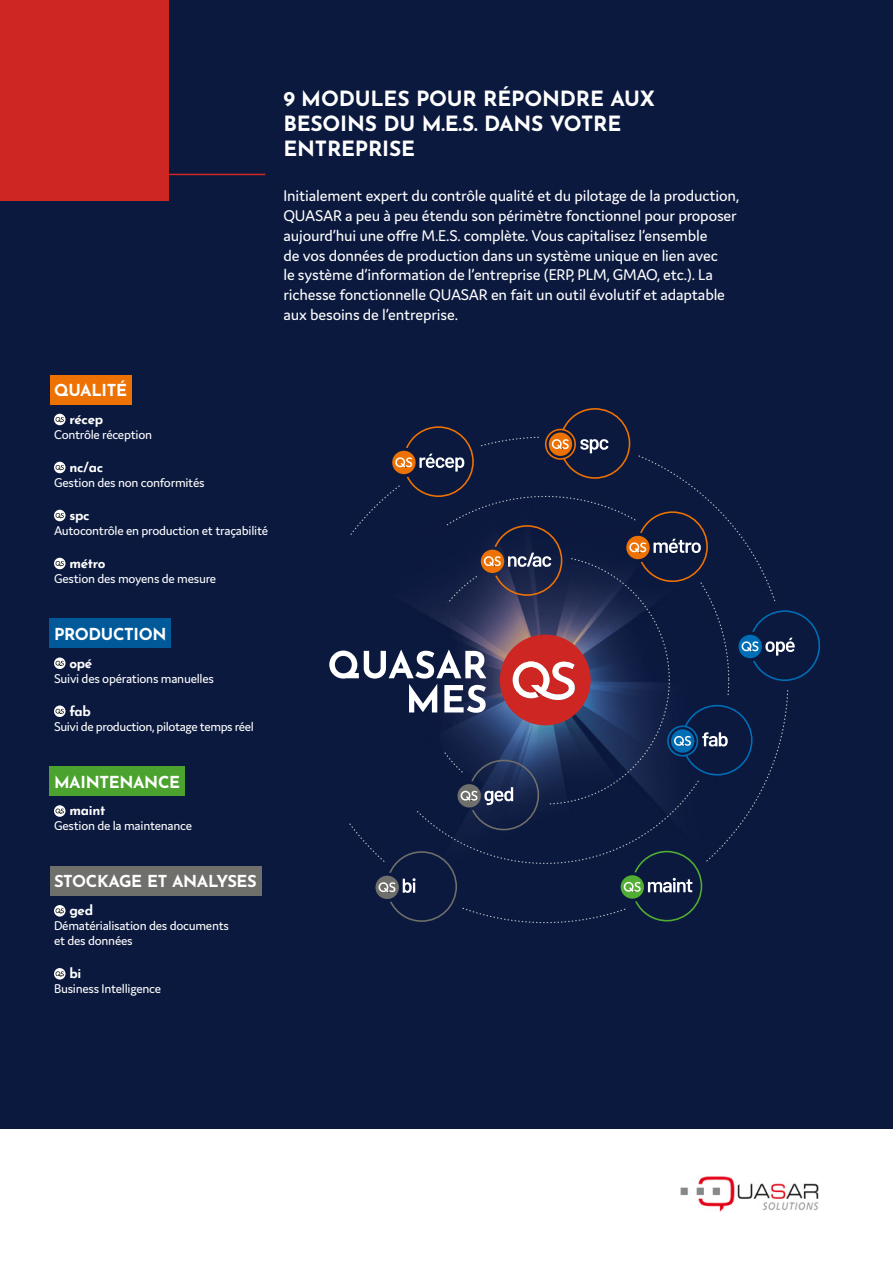
<style>
.page{position:relative;width:893px;height:1263px;background:#fff}
.page>*{position:absolute;margin:0;border:0;box-sizing:border-box;transform-origin:0 0}
.t1{font:700 21px/25.2px "Josefin Sans";letter-spacing:-.01em;color:#fff}
.t2{font:16.5px/19.8px "Domus";letter-spacing:-.01em;color:#fff}
.t3{font:700 16.5px "Josefin Sans";letter-spacing:-.02em;color:#fff}
.t4{font:13.5px/15px "Domus";letter-spacing:-.02em;color:#fff}
.t5{font:700 13.5px "Josefin Sans";letter-spacing:-.02em;color:#fff}
</style>
<div class="page">
<div style="left:0;top:0;width:893px;height:1128px;background:#0b193e"></div>
<div style="left:0;top:0;width:169px;height:201px;background:#ce2623"></div>
<hr style="left:145px;top:174px;width:120px;height:1px;background:#ce2623">
<div style="left:545px;top:429px;width:31px;height:31px;border:2px solid #ee7203;border-radius:50%"></div>
<svg style="left:552px;top:408px;width:78px;height:29px;background:#222237"></svg>
<svg style="left:788px;top:610px;width:32px;height:71px;background:#0f234a"></svg>
<svg style="left:395px;top:426px;width:79px;height:11px"></svg>
<svg style="left:349px;top:437px;width:439px;height:486px;background:#121f42"></svg>
<svg style="left:444px;top:558px;width:226px;height:246px;background:#253155"></svg>
<svg style="left:500px;top:634px;width:91px;height:91px;background:#ba4f54"></svg>
<svg style="left:329px;top:650px;width:157px;height:63px"></svg>
<div style="left:50px;top:375px;width:82px;height:29px;background:#ee7203"></div>
<div style="left:50px;top:618px;width:121px;height:30px;background:#005a9a"></div>
<div style="left:50px;top:766px;width:135px;height:30px;background:#4ca22f"></div>
<div style="left:50px;top:866px;width:211px;height:30px;background:#6f6f6b"></div>
<svg style="left:54px;top:414px;width:12px;height:11px"></svg>
<svg style="left:56px;top:417px;width:8px;height:5px"></svg>
<svg style="left:54px;top:462px;width:12px;height:11px"></svg>
<svg style="left:56px;top:465px;width:8px;height:5px"></svg>
<svg style="left:54px;top:510px;width:12px;height:11px"></svg>
<svg style="left:56px;top:513px;width:8px;height:5px"></svg>
<svg style="left:54px;top:558px;width:12px;height:11px"></svg>
<svg style="left:56px;top:561px;width:8px;height:5px"></svg>
<svg style="left:54px;top:657px;width:12px;height:12px"></svg>
<svg style="left:56px;top:661px;width:8px;height:5px"></svg>
<svg style="left:54px;top:705px;width:12px;height:12px"></svg>
<svg style="left:56px;top:709px;width:8px;height:5px"></svg>
<svg style="left:54px;top:805px;width:12px;height:12px"></svg>
<svg style="left:56px;top:808px;width:8px;height:6px"></svg>
<svg style="left:54px;top:905px;width:12px;height:11px"></svg>
<svg style="left:56px;top:908px;width:8px;height:6px"></svg>
<svg style="left:54px;top:968px;width:12px;height:11px"></svg>
<svg style="left:56px;top:971px;width:8px;height:6px"></svg>
<img style="left:680px;top:1176px;width:139px;height:35px">
<p class="t1" style="left:283px;top:83px;width:373px">9 MODULES POUR RÉPONDRE AUX<br>BESOINS DU M.E.S. DANS VOTRE<br>ENTREPRISE</p>
<p class="t2" style="left:283px;top:186px;width:457px">Initialement expert du contrôle qualité et du pilotage de la production, QUASAR a peu à peu étendu son périmètre fonctionnel pour proposer aujourd’hui une offre M.E.S. complète. Vous capitalisez l’ensemble<br>de vos données de production dans un système unique en lien avec<br>le système d’information de l’entreprise (ERP, PLM, GMAO, etc.). La richesse fonctionnelle QUASAR en fait un outil évolutif et adaptable aux besoins de l’entreprise.</p>
<p class="t3" style="left:54px;top:375px;width:75px">QUALITÉ</p>
<p class="t5" style="left:69px;top:407px;width:36px">récep</p>
<p class="t4" style="left:54px;top:427px;width:100px">Contrôle réception</p>
<p class="t5" style="left:69px;top:455px;width:35px">nc/ac</p>
<p class="t4" style="left:54px;top:475px;width:152px">Gestion des non conformités</p>
<p class="t5" style="left:69px;top:503px;width:22px">spc</p>
<p class="t4" style="left:54px;top:523px;width:216px">Autocontrôle en production et traçabilité</p>
<p class="t5" style="left:69px;top:551px;width:38px">métro</p>
<p class="t4" style="left:54px;top:571px;width:164px">Gestion des moyens de mesure</p>
<p class="t3" style="left:54px;top:619px;width:114px">PRODUCTION</p>
<p class="t5" style="left:69px;top:651px;width:25px">opé</p>
<p class="t4" style="left:54px;top:670px;width:161px">Suivi des opérations manuelles</p>
<p class="t5" style="left:69px;top:699px;width:23px">fab</p>
<p class="t4" style="left:54px;top:718px;width:201px">Suivi de production, pilotage temps réel</p>
<p class="t3" style="left:54px;top:767px;width:128px">MAINTENANCE</p>
<p class="t5" style="left:69px;top:798px;width:38px">maint</p>
<p class="t4" style="left:54px;top:818px;width:140px">Gestion de la maintenance</p>
<p class="t3" style="left:54px;top:867px;width:204px">STOCKAGE ET ANALYSES</p>
<p class="t5" style="left:69px;top:898px;width:25px">ged</p>
<p class="t4" style="left:54px;top:918px;width:177px">Dématérialisation des documents et des données</p>
<p class="t5" style="left:69px;top:961px;width:13px">bi</p>
<p class="t4" style="left:54px;top:981px;width:109px">Business Intelligence</p>
</div>
